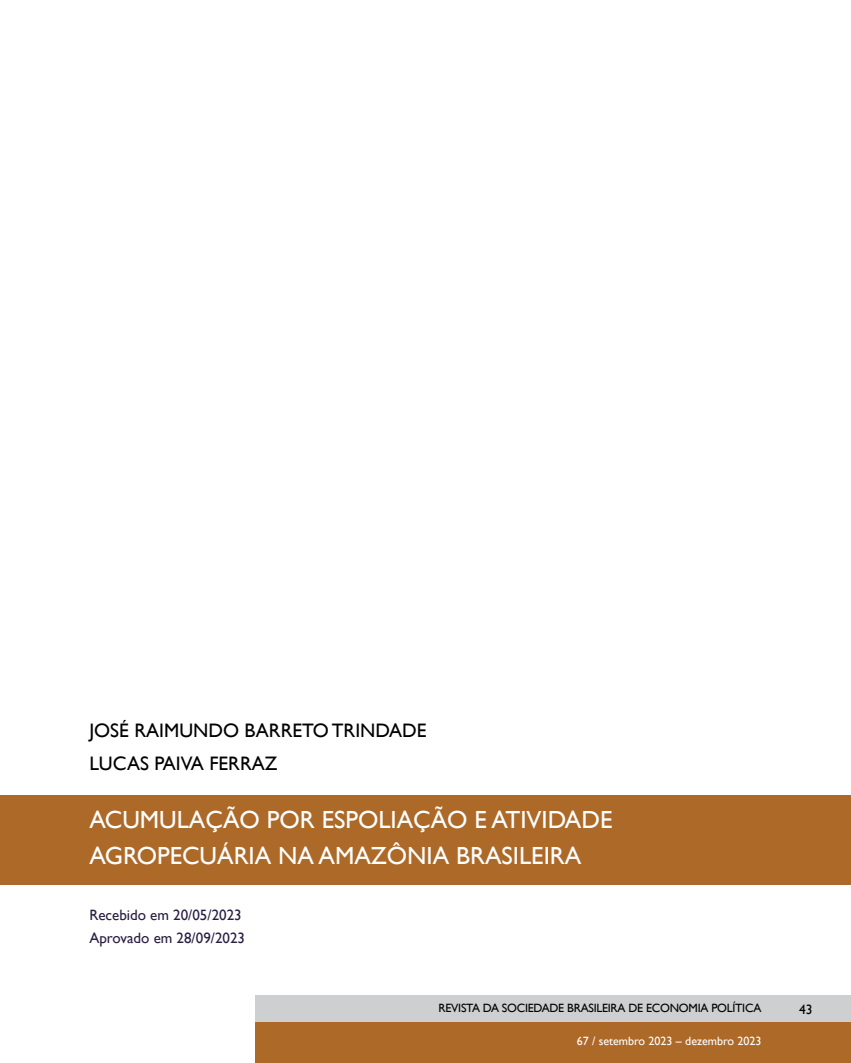
<style>
.page{position:relative;width:851px;height:1063px;background:#fff}
.page>*{position:absolute;margin:0;border:0;box-sizing:border-box;transform-origin:0 0}
.t1{font:24.75px/36px "Gill Sans";color:#fff}
.t2{font:19.5px/32.2px "Gill Sans";color:#000}
.t3{font:15px/22.2px "Gill Sans";color:#291d42}
.t4{font:13.5px "Gill Sans";color:#000}
.t5{font:12px "Gill Sans";letter-spacing:-.02em;color:#000}
.t6{font:12px "Gill Sans";color:#fff}
</style>
<div class="page">
<div style="left:255px;top:1022px;width:595px;height:41px;background:#ad6928"></div>
<div style="left:255px;top:995px;width:595px;height:27px;background:#cdcfd0"></div>
<div style="left:0;top:795px;width:850px;height:89px;background:#ad6928"></div>
<p class="t2" style="left:89px;top:715px;width:338px">JOSÉ RAIMUNDO BARRETO TRINDADE<br>LUCAS PAIVA FERRAZ</p>
<p class="t1" style="left:89px;top:802px;width:524px">ACUMULAÇÃO POR ESPOLIAÇÃO E ATIVIDADE<br>AGROPECUÁRIA NA AMAZÔNIA BRASILEIRA</p>
<p class="t3" style="left:89px;top:904px;width:157px">Recebido em 20/05/2023<br>Aprovado em 28/09/2023</p>
<p class="t5" style="left:438px;top:1001px;width:324px">REVISTA DA SOCIEDADE BRASILEIRA DE ECONOMIA POLÍTICA</p>
<p class="t6" style="left:576px;top:1034px;width:186px">67 / setembro 2023 – dezembro 2023</p>
<p class="t4" style="left:799px;top:1001px;width:15px">43</p>
</div>
